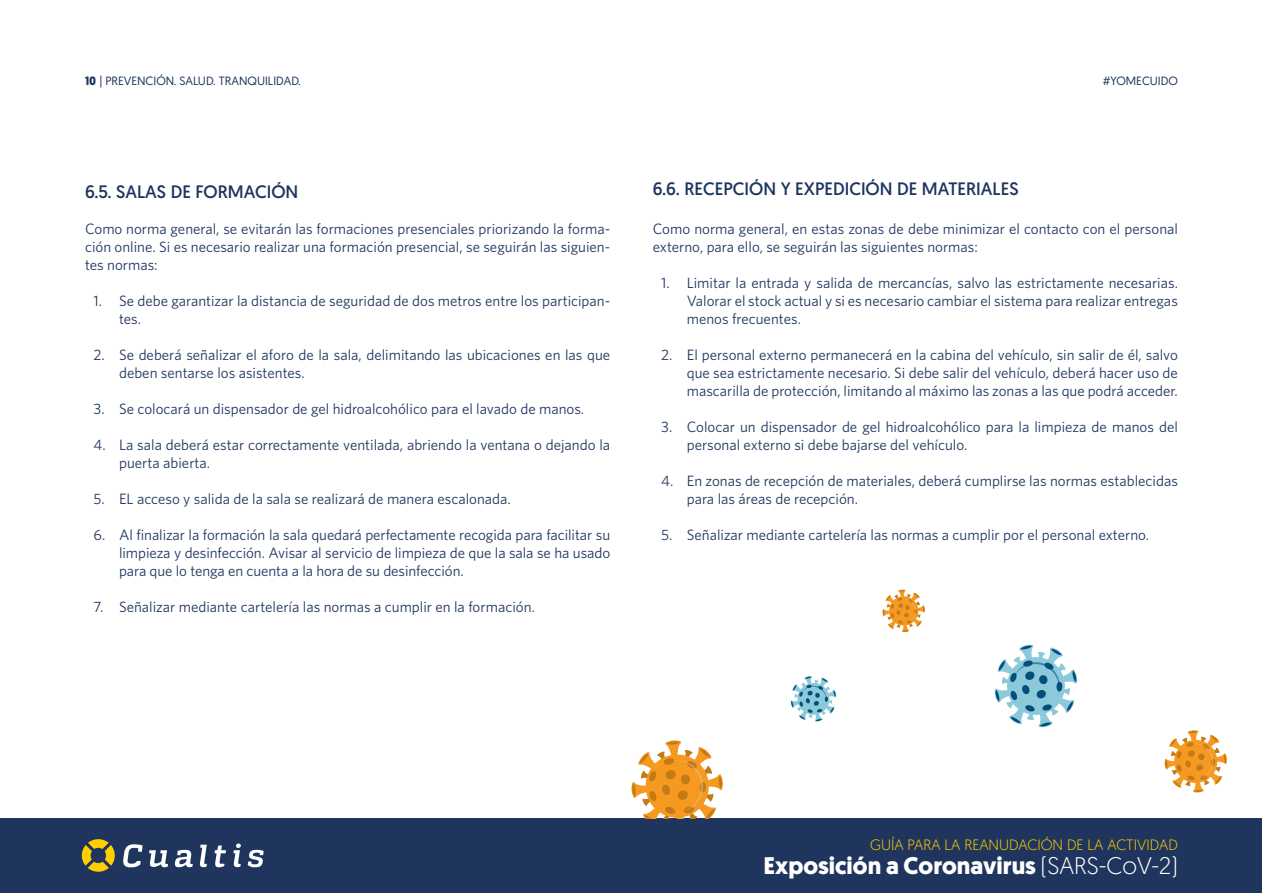
<style>
.page{position:relative;width:1263px;height:893px;background:#fff}
.page>*{position:absolute;margin:0;border:0;box-sizing:border-box;transform-origin:0 0}
.t1{font:700 24px "Geomanist";color:#fff}
.t2{font:18px "Geomanist";color:#1f355e}
.t3{font:15px/18px "Whitney";color:#1f355e}
.t4{font:300 15px "Geomanist";color:#ffd000}
.t5{font:12px "Geomanist";color:#1f355e}
.s1{font-weight:700}
.s2{font-weight:300}
</style>
<div class="page">
<div style="left:0;top:819px;width:1262px;height:74px;background:#1f355e"></div>
<svg style="left:123px;top:844px;width:20px;height:23px"></svg>
<svg style="left:149px;top:850px;width:19px;height:17px"></svg>
<svg style="left:174px;top:850px;width:19px;height:17px"></svg>
<svg style="left:199px;top:845px;width:8px;height:22px"></svg>
<svg style="left:215px;top:845px;width:11px;height:22px"></svg>
<svg style="left:233px;top:843px;width:8px;height:24px"></svg>
<svg style="left:248px;top:850px;width:16px;height:17px"></svg>
<svg style="left:82px;top:839px;width:33px;height:33px"></svg>
<svg style="left:994px;top:645px;width:83px;height:82px"></svg>
<div style="left:1056px;top:682px;width:6px;height:9px;background:#034f7a;border-radius:50%"></div>
<svg style="left:791px;top:676px;width:45px;height:46px"></svg>
<svg style="left:631px;top:740px;width:92px;height:79px"></svg>
<svg style="left:1164px;top:730px;width:63px;height:63px"></svg>
<svg style="left:882px;top:589px;width:43px;height:43px"></svg>
<p class="t5" style="left:85px;top:73px;width:217px"><span class="s1">10</span> | PREVENCIÓN. SALUD. TRANQUILIDAD.</p>
<p class="t2" style="left:85px;top:180px;width:215px">6.5. SALAS DE FORMACIÓN</p>
<p class="t3" style="left:85px;top:219px;width:527px;text-align:justify">Como norma general, se evitarán las formaciones presenciales priorizando la forma&shy;ción online. Si es necesario realizar una formación presencial, se seguirán las siguien&shy;tes normas:</p>
<p class="t3" style="left:119px;top:291px;width:493px;text-indent:-26px">1. Se debe garantizar la distancia de seguridad de dos metros entre los participan&shy;tes.</p>
<p class="t3" style="left:119px;top:345px;width:493px;text-indent:-26px">2. Se deberá señalizar el aforo de la sala, delimitando las ubicaciones en las que deben sentarse los asistentes.</p>
<p class="t3" style="left:94px;top:399px;width:492px">3. Se colocará un dispensador de gel hidroalcohólico para el lavado de manos.</p>
<p class="t3" style="left:119px;top:435px;width:493px;text-indent:-26px">4. La sala deberá estar correctamente ventilada, abriendo la ventana o dejando la puerta abierta.</p>
<p class="t3" style="left:94px;top:489px;width:419px">5. EL acceso y salida de la sala se realizará de manera escalonada.</p>
<p class="t3" style="left:119px;top:525px;width:493px;text-align:justify;text-indent:-26px">6. Al finalizar la formación la sala quedará perfectamente recogida para facilitar su limpieza y desinfección. Avisar al servicio de limpieza de que la sala se ha usado para que lo tenga en cuenta a la hora de su desinfección.</p>
<p class="t3" style="left:94px;top:597px;width:443px">7. Señalizar mediante cartelería las normas a cumplir en la formación.</p>
<p class="t5" style="left:1103px;top:73px;width:77px">#YOMECUIDO</p>
<p class="t2" style="left:653px;top:177px;width:367px">6.6. RECEPCIÓN Y EXPEDICIÓN DE MATERIALES</p>
<p class="t3" style="left:653px;top:219px;width:527px">Como norma general, en estas zonas de debe minimizar el contacto con el personal externo, para ello, se seguirán las siguientes normas:</p>
<p class="t3" style="left:687px;top:273px;width:493px;text-align:justify;text-indent:-26px">1. Limitar la entrada y salida de mercancías, salvo las estrictamente necesarias.<br>Valorar el stock actual y si es necesario cambiar el sistema para realizar entregas menos frecuentes.</p>
<p class="t3" style="left:687px;top:345px;width:493px;text-align:justify;text-indent:-26px">2. El personal externo permanecerá en la cabina del vehículo, sin salir de él, salvo que sea estrictamente necesario. Si debe salir del vehículo, deberá hacer uso de mascarilla de protección, limitando al máximo las zonas a las que podrá acceder.</p>
<p class="t3" style="left:687px;top:417px;width:493px;text-indent:-26px">3. Colocar un dispensador de gel hidroalcohólico para la limpieza de manos del personal externo si debe bajarse del vehículo.</p>
<p class="t3" style="left:687px;top:471px;width:493px;text-indent:-26px">4. En zonas de recepción de materiales, deberá cumplirse las normas establecidas para las áreas de recepción.</p>
<p class="t3" style="left:661px;top:525px;width:489px">5. Señalizar mediante cartelería las normas a cumplir por el personal externo.</p>
<p class="t4" style="left:870px;top:835px;width:309px">GUÍA PARA LA REANUDACIÓN DE LA ACTIVIDAD</p>
<h1 class="t1" style="left:764px;top:849px;width:416px">Exposición a Coronavirus <span class="s2">(SARS-CoV-2)</span></h1>
</div>
